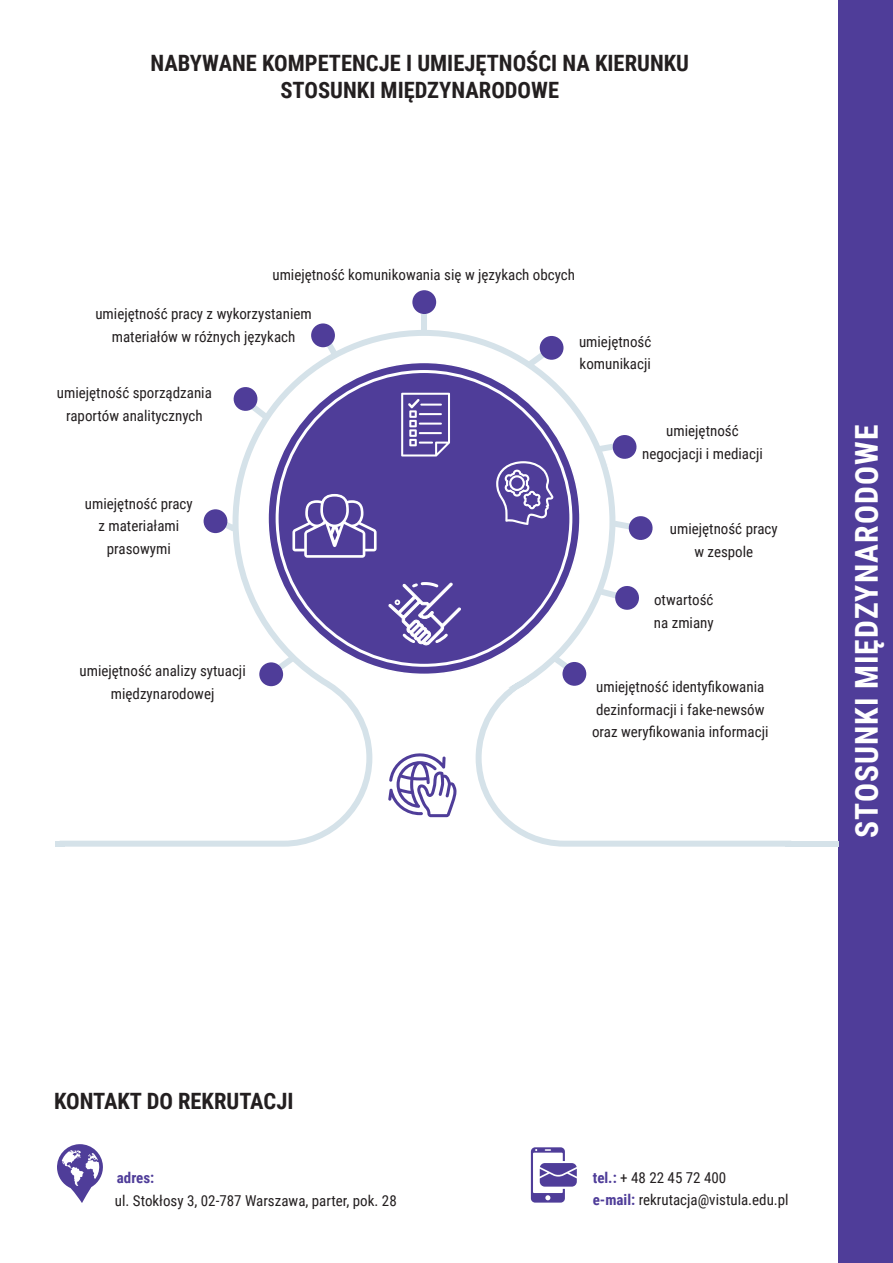
<style>
.page{position:relative;width:893px;height:1263px;background:#fff}
.page>*{position:absolute;margin:0;border:0;box-sizing:border-box;transform-origin:0 0}
.t1{font:700 31.5px "Roboto Condensed";letter-spacing:.035em;color:#fff}
.t2{font:700 22.5px/27px "Roboto Condensed";color:#231f20;text-align:center}
.t3{font:15px/22.5px "Roboto Condensed";color:#231f20;text-align:center}
.t4{font:700 15px "Roboto Condensed";color:#4f3d99}
.s1{font-weight:700;color:#4f3d99}
</style>
<div class="page">
<svg style="left:531px;top:1147px;width:46px;height:55px"></svg>
<svg style="left:57px;top:1144px;width:46px;height:59px"></svg>
<div style="left:839px;top:0;width:54px;height:1263px;background:#4f3d99"></div>
<div style="left:785px;top:840px;width:54px;height:6px;background:#d5e2e9"></div>
<svg style="left:55px;top:308px;width:742px;height:539px"></svg>
<div style="left:268px;top:362px;width:312px;height:312px;background:#4f3d99;border-radius:50%"></div>
<svg style="left:292px;top:494px;width:85px;height:64px"></svg>
<svg style="left:496px;top:461px;width:57px;height:64px"></svg>
<svg style="left:509px;top:688px;width:41px;height:29px"></svg>
<svg style="left:401px;top:393px;width:49px;height:63px"></svg>
<div style="left:204px;top:509px;width:23px;height:24px;background:#4f3d99;border-radius:50%"></div>
<div style="left:412px;top:290px;width:24px;height:24px;background:#4f3d99;border-radius:50%"></div>
<svg style="left:273px;top:656px;width:21px;height:17px"></svg>
<svg style="left:553px;top:656px;width:20px;height:17px"></svg>
<div style="left:259px;top:662px;width:24px;height:24px;background:#4f3d99;border-radius:50%"></div>
<div style="left:562px;top:662px;width:24px;height:24px;background:#4f3d99;border-radius:50%"></div>
<svg style="left:232px;top:385px;width:37px;height:35px"></svg>
<svg style="left:529px;top:349px;width:20px;height:17px"></svg>
<div style="left:540px;top:336px;width:23px;height:24px;background:#4f3d99;border-radius:50%"></div>
<svg style="left:601px;top:584px;width:39px;height:27px"></svg>
<svg style="left:598px;top:433px;width:40px;height:37px"></svg>
<svg style="left:388px;top:582px;width:73px;height:63px"></svg>
<svg style="left:614px;top:515px;width:40px;height:26px"></svg>
<svg style="left:388px;top:752px;width:69px;height:65px"></svg>
<svg style="left:322px;top:335px;width:16px;height:21px"></svg>
<div style="left:311px;top:323px;width:24px;height:24px;background:#4f3d99;border-radius:50%"></div>
<p class="t2" style="left:150px;top:49px;width:540px">NABYWANE KOMPETENCJE I UMIEJĘTNOŚCI NA KIERUNKU<br>STOSUNKI MIĘDZYNARODOWE</p>
<p class="t3" style="left:272px;top:263px;width:304px">umiejętność komunikowania się w językach obcych</p>
<p class="t3" style="left:95px;top:302px;width:218px">umiejętność pracy z wykorzystaniem materiałów w różnych językach</p>
<p class="t3" style="left:579px;top:329px;width:74px">umiejętność</p>
<p class="t3" style="left:580px;top:352px;width:73px">komunikacji</p>
<p class="t3" style="left:57px;top:381px;width:156px">umiejętność sporządzania raportów analitycznych</p>
<p class="t3" style="left:85px;top:492px;width:109px">umiejętność pracy</p>
<p class="t3" style="left:98px;top:514px;width:82px">z materiałami</p>
<p class="t3" style="left:107px;top:537px;width:65px">prasowymi</p>
<p class="t3" style="left:80px;top:659px;width:168px">umiejętność analizy sytuacji międzynarodowej</p>
<p class="t3" style="left:666px;top:419px;width:74px">umiejętność</p>
<p class="t3" style="left:642px;top:442px;width:122px">negocjacji i mediacji</p>
<p class="t3" style="left:670px;top:517px;width:109px">umiejętność pracy w zespole</p>
<p class="t3" style="left:654px;top:588px;width:61px">otwartość</p>
<p class="t3" style="left:654px;top:611px;width:61px">na zmiany</p>
<p class="t3" style="left:592px;top:675px;width:178px;text-align:left">umiejętność identyfikowania dezinformacji i fake-newsów oraz weryfikowania informacji</p>
<p class="t1" style="left:844px;top:838px;width:415px;rotate:-90deg">STOSUNKI MIĘDZYNARODOWE</p>
<p class="t2" style="left:54px;top:1086px;width:241px">KONTAKT DO REKRUTACJI</p>
<p class="t4" style="left:117px;top:1167px;width:39px">adres:</p>
<p class="t3" style="left:115px;top:1188px;width:283px">ul. Stokłosy 3, 02-787 Warszawa, parter, pok. 28</p>
<p class="t3" style="left:593px;top:1165px;width:135px"><span class="s1">tel.:</span> + 48 22 45 72 400</p>
<p class="t3" style="left:593px;top:1188px;width:197px"><span class="s1">e-mail:</span> rekrutacja@vistula.edu.pl</p>
</div>
